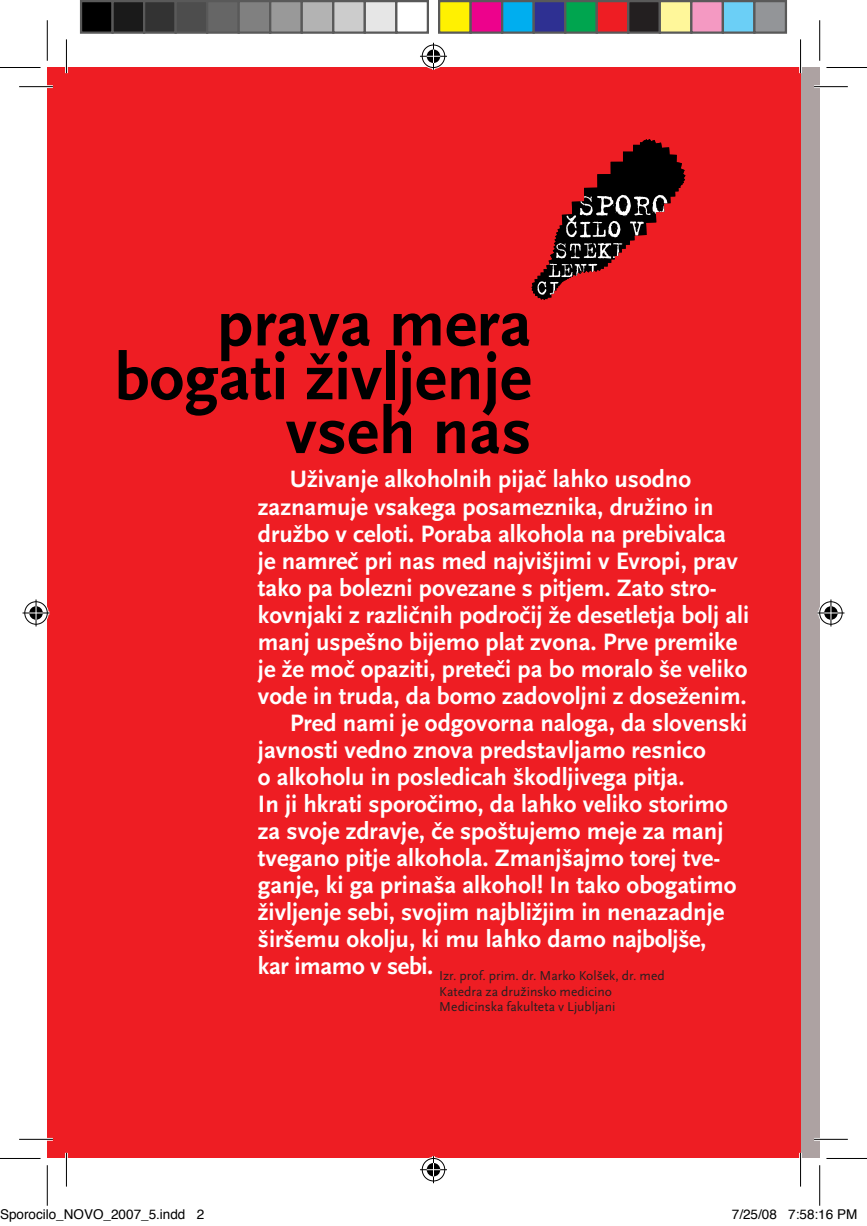
<style>
.page{position:relative;width:867px;height:1226px;background:#fff}
.page>*{position:absolute;margin:0;border:0;box-sizing:border-box;transform-origin:0 0}
.t1{font:700 67.5px/53.8px "FF Scala Sans";color:#000;text-align:right}
.t2{font:700 24.75px "FF Scala Sans";color:#fff}
.t3{font:13.5px/15.8px "FF Scala Sans";color:#231f20}
.t4{font:13.5px "Helvetica";color:#000}
</style>
<div class="page">
<div style="left:781px;top:67px;width:38px;height:1091px;background:#ada2a2"></div>
<div style="left:48px;top:67px;width:752px;height:1091px;background:#ee1d23"></div>
<svg style="left:531px;top:139px;width:154px;height:161px"></svg>
<hr style="left:19px;top:85px;width:34px;height:3px;background:#fff">
<hr style="left:813px;top:85px;width:34px;height:3px;background:#fff">
<hr style="left:19px;top:1138px;width:34px;height:2px;background:#fff">
<hr style="left:813px;top:1138px;width:34px;height:2px;background:#fff">
<hr style="left:65px;top:39px;width:3px;height:34px;background:#fff">
<hr style="left:65px;top:1152px;width:3px;height:34px;background:#fff">
<hr style="left:798px;top:39px;width:3px;height:34px;background:#fff">
<hr style="left:798px;top:1152px;width:3px;height:34px;background:#fff">
<hr style="left:19px;top:86px;width:34px;height:1px;background:#000">
<hr style="left:813px;top:86px;width:34px;height:1px;background:#000">
<hr style="left:19px;top:1139px;width:34px;height:1px;background:#000">
<hr style="left:813px;top:1139px;width:34px;height:1px;background:#000">
<hr style="left:66px;top:39px;width:1px;height:34px;background:#000">
<hr style="left:66px;top:1152px;width:1px;height:34px;background:#000">
<hr style="left:799px;top:39px;width:1px;height:34px;background:#000">
<hr style="left:799px;top:1152px;width:1px;height:34px;background:#000">
<hr style="left:0;top:67px;width:40px;height:1px;background:#000">
<hr style="left:826px;top:67px;width:40px;height:1px;background:#000">
<hr style="left:0;top:1158px;width:40px;height:1px;background:#000">
<hr style="left:826px;top:1158px;width:40px;height:1px;background:#000">
<hr style="left:47px;top:20px;width:1px;height:41px;background:#000">
<hr style="left:47px;top:1165px;width:1px;height:40px;background:#000">
<hr style="left:819px;top:20px;width:1px;height:41px;background:#000">
<hr style="left:819px;top:1165px;width:1px;height:40px;background:#000">
<svg style="left:420px;top:43px;width:27px;height:27px"></svg>
<svg style="left:420px;top:1156px;width:27px;height:27px"></svg>
<svg style="left:23px;top:599px;width:27px;height:27px"></svg>
<svg style="left:817px;top:599px;width:27px;height:27px"></svg>
<div style="left:81px;top:1px;width:31px;height:32px;background:#000"></div>
<div style="left:80px;top:0;width:34px;height:34px;border:2px solid #595959"></div>
<div style="left:112px;top:1px;width:32px;height:32px;background:#1a1a1a"></div>
<div style="left:111px;top:0;width:34px;height:34px;border:2px solid #595959"></div>
<div style="left:144px;top:1px;width:31px;height:32px;background:#333"></div>
<div style="left:143px;top:0;width:34px;height:34px;border:2px solid #595959"></div>
<div style="left:175px;top:1px;width:32px;height:32px;background:#4d4d4d"></div>
<div style="left:174px;top:0;width:34px;height:34px;border:2px solid #595959"></div>
<div style="left:207px;top:1px;width:31px;height:32px;background:#666"></div>
<div style="left:206px;top:0;width:34px;height:34px;border:2px solid #595959"></div>
<div style="left:238px;top:1px;width:32px;height:32px;background:#808080"></div>
<div style="left:237px;top:0;width:34px;height:34px;border:2px solid #595959"></div>
<div style="left:270px;top:1px;width:31px;height:32px;background:#999"></div>
<div style="left:269px;top:0;width:34px;height:34px;border:2px solid #595959"></div>
<div style="left:301px;top:1px;width:32px;height:32px;background:#b3b3b3"></div>
<div style="left:300px;top:0;width:34px;height:34px;border:2px solid #595959"></div>
<div style="left:333px;top:1px;width:31px;height:32px;background:#ccc"></div>
<div style="left:332px;top:0;width:34px;height:34px;border:2px solid #595959"></div>
<div style="left:364px;top:1px;width:32px;height:32px;background:#e6e6e6"></div>
<div style="left:363px;top:0;width:34px;height:34px;border:2px solid #595959"></div>
<div style="left:395px;top:0;width:34px;height:34px;border:2px solid #595959"></div>
<div style="left:439px;top:1px;width:31px;height:32px;background:#fff101"></div>
<div style="left:438px;top:0;width:33px;height:34px;border:2px solid #595959"></div>
<div style="left:470px;top:1px;width:32px;height:32px;background:#ed028c"></div>
<div style="left:469px;top:0;width:34px;height:34px;border:2px solid #595959"></div>
<div style="left:502px;top:1px;width:31px;height:32px;background:#00aeef"></div>
<div style="left:501px;top:0;width:33px;height:34px;border:2px solid #595959"></div>
<div style="left:533px;top:1px;width:32px;height:32px;background:#2e3092"></div>
<div style="left:532px;top:0;width:34px;height:34px;border:2px solid #595959"></div>
<div style="left:565px;top:1px;width:31px;height:32px;background:#00a54f"></div>
<div style="left:564px;top:0;width:33px;height:34px;border:2px solid #595959"></div>
<div style="left:596px;top:1px;width:32px;height:32px;background:#ee1d23"></div>
<div style="left:595px;top:0;width:34px;height:34px;border:2px solid #595959"></div>
<div style="left:628px;top:1px;width:31px;height:32px;background:#231f20"></div>
<div style="left:627px;top:0;width:33px;height:34px;border:2px solid #595959"></div>
<div style="left:659px;top:1px;width:32px;height:32px;background:#fff79a"></div>
<div style="left:658px;top:0;width:34px;height:34px;border:2px solid #595959"></div>
<div style="left:691px;top:1px;width:31px;height:32px;background:#f499c2"></div>
<div style="left:690px;top:0;width:33px;height:34px;border:2px solid #595959"></div>
<div style="left:722px;top:1px;width:32px;height:32px;background:#6bcff6"></div>
<div style="left:721px;top:0;width:34px;height:34px;border:2px solid #595959"></div>
<div style="left:754px;top:1px;width:31px;height:32px;background:#939598"></div>
<div style="left:753px;top:0;width:33px;height:34px;border:2px solid #595959"></div>
<h1 class="t1" style="left:114px;top:298px;width:418px">prava mera bogati življenje vseh nas</h1>
<p class="t2" style="left:290px;top:466px;width:403px">Uživanje alkoholnih pijač lahko usodno</p>
<p class="t2" style="left:258px;top:493px;width:457px">zaznamuje vsakega posameznika, družino in</p>
<p class="t2" style="left:258px;top:520px;width:469px">družbo v celoti. Poraba alkohola na prebivalca</p>
<p class="t2" style="left:258px;top:547px;width:481px">je namreč pri nas med najvišjimi v Evropi, prav</p>
<p class="t2" style="left:258px;top:574px;width:460px">tako pa bolezni povezane s pitjem. Zato stro-</p>
<p class="t2" style="left:258px;top:601px;width:492px">kovnjaki z različnih področij že desetletja bolj ali</p>
<p class="t2" style="left:258px;top:628px;width:481px">manj uspešno bijemo plat zvona. Prve premike</p>
<p class="t2" style="left:258px;top:655px;width:491px">je že moč opaziti, preteči pa bo moralo še veliko</p>
<p class="t2" style="left:258px;top:682px;width:490px">vode in truda, da bomo zadovoljni z doseženim.</p>
<p class="t2" style="left:290px;top:709px;width:459px">Pred nami je odgovorna naloga, da slovenski</p>
<p class="t2" style="left:258px;top:736px;width:449px">javnosti vedno znova predstavljamo resnico</p>
<p class="t2" style="left:258px;top:763px;width:428px">o alkoholu in posledicah škodljivega pitja.</p>
<p class="t2" style="left:258px;top:790px;width:471px">In ji hkrati sporočimo, da lahko veliko storimo</p>
<p class="t2" style="left:258px;top:817px;width:467px">za svoje zdravje, če spoštujemo meje za manj</p>
<p class="t2" style="left:258px;top:844px;width:464px">tvegano pitje alkohola. Zmanjšajmo torej tve-</p>
<p class="t2" style="left:258px;top:871px;width:480px">ganje, ki ga prinaša alkohol! In tako obogatimo</p>
<p class="t2" style="left:258px;top:898px;width:468px">življenje sebi, svojim najbližjim in nenazadnje</p>
<p class="t2" style="left:258px;top:925px;width:450px">širšemu okolju, ki mu lahko damo najboljše,</p>
<p class="t2" style="left:258px;top:952px;width:177px">kar imamo v sebi.</p>
<p class="t3" style="left:439px;top:967px;width:227px">Izr. prof. prim. dr. Marko Kolšek, dr. med<br>Katedra za družinsko medicino<br>Medicinska fakulteta v Ljubljani</p>
<p class="t4" style="left:0;top:1204px;width:206px">Sporocilo_NOVO_2007_5.indd 2</p>
<p class="t4" style="left:731px;top:1204px;width:127px">7/25/08 7:58:16 PM</p>
</div>
